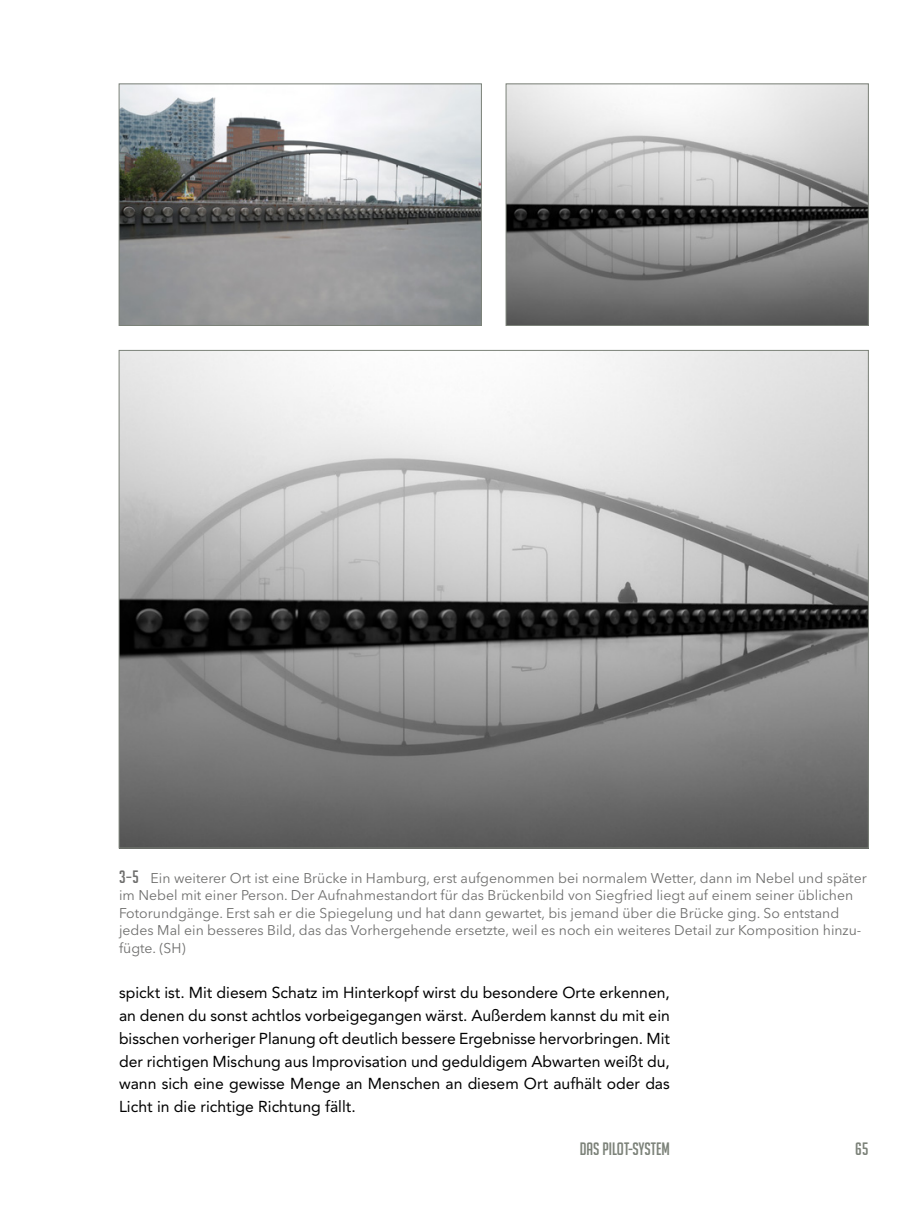
<style>
.page{position:relative;width:918px;height:1216px;background:#fff}
.page>*{position:absolute;margin:0;border:0;box-sizing:border-box;transform-origin:0 0}
.t1{font:17.5px "Big Noodle Titling";color:#7c8279}
.Standard_Folge{font:15.75px/22.8px "Avenir LT Pro";color:#000;text-align:justify}
.BU_Marginal_grau{font:14px/17.5px "Avenir Next LT Pro";color:#6f6f6e}
.s1{font-family:"Big Noodle Titling";font-size:17.5px}
</style>
<div class="page">
<img style="left:121px;top:86px;width:358px;height:238px">
<div style="left:119px;top:84px;width:362px;height:242px;border:1px solid #7c8279"></div>
<img style="left:508px;top:86px;width:358px;height:238px">
<div style="left:506px;top:84px;width:362px;height:242px;border:1px solid #7c8279"></div>
<img style="left:121px;top:352px;width:745px;height:494px">
<p class="BU_Marginal_grau" style="left:119px;top:869px;width:749px"><span class="s1">3–5</span> Ein weiterer Ort ist eine Brücke in Hamburg, erst aufgenommen bei normalem Wetter, dann im Nebel und später im Nebel mit einer Person. Der Aufnahmestandort für das Brückenbild von Siegfried liegt auf einem seiner üblichen Fotorundgänge. Erst sah er die Spiegelung und hat dann gewartet, bis jemand über die Brücke ging. So entstand jedes Mal ein besseres Bild, das das Vorhergehende ersetzte, weil es noch ein weiteres Detail zur Komposition hinzu&shy;fügte. (SH)</p>
<p class="Standard_Folge" style="left:119px;top:981px;width:552px">spickt ist. Mit diesem Schatz im Hinterkopf wirst du besondere Orte erkennen, an denen du sonst achtlos vorbeigegangen wärst. Außerdem kannst du mit ein bisschen vorheriger Planung oft deutlich bessere Ergebnisse hervorbringen. Mit der richtigen Mischung aus Improvisation und geduldigem Abwarten weißt du, wann sich eine gewisse Menge an Menschen an diesem Ort aufhält oder das Licht in die richtige Richtung fällt.</p>
<p class="t1" style="left:580px;top:1139px;width:92px">DAS PILOT-SYSTEM</p>
<p class="t1" style="left:855px;top:1139px;width:15px">65</p>
</div>
